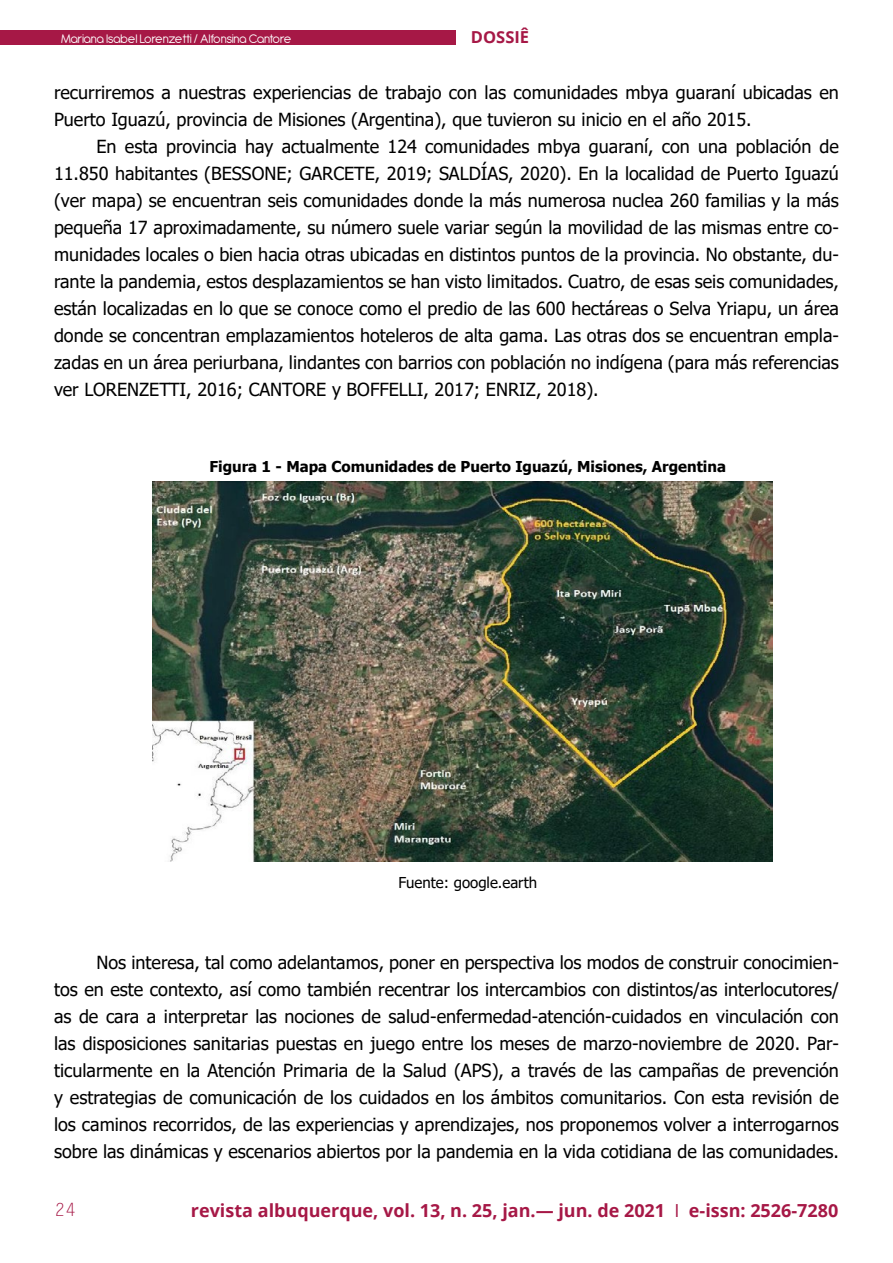
<style>
.page{position:relative;width:893px;height:1263px;background:#fff}
.page>*{position:absolute;margin:0;border:0;box-sizing:border-box;transform-origin:0 0}
.t1{font:18px/27px "Tahoma";color:#000;text-align:justify}
.t2{font:700 18px "Open Sans";color:#a61846}
.t3{font:18px "Letter Gothic Std";color:#a61846}
.t4{font:700 16.5px "Open Sans";color:#a61846}
.t5{font:700 15px "Tahoma";color:#000}
.t6{font:15px "Tahoma";color:#000}
.t7{font:13.5px "Antipasto";letter-spacing:-.04em;color:#fff}
.s1{font-weight:400}
</style>
<div class="page">
<div style="left:0;top:30px;width:455px;height:15px;background:#a61846"></div>
<img style="left:152px;top:481px;width:620px;height:381px">
<p class="t7" style="left:61px;top:27px;width:232px">Mariana Isabel Lorenzetti / Alfonsina Cantore</p>
<p class="t4" style="left:471px;top:25px;width:60px">DOSSIÊ</p>
<p class="t1" style="left:54px;top:80px;width:786px">recurriremos a nuestras experiencias de trabajo con las comunidades mbya guaraní ubicadas en<br>Puerto Iguazú, provincia de Misiones (Argentina), que tuvieron su inicio en el año 2015.</p>
<p class="t1" style="left:54px;top:134px;width:786px;text-indent:43px">En esta provincia hay actualmente 124 comunidades mbya guaraní, con una población de 11.850 habitantes (BESSONE; GARCETE, 2019; SALDÍAS, 2020). En la localidad de Puerto Iguazú (ver mapa) se encuentran seis comunidades donde la más numerosa nuclea 260 familias y la más pequeña 17 aproximadamente, su número suele variar según la movilidad de las mismas entre co&shy;munidades locales o bien hacia otras ubicadas en distintos puntos de la provincia. No obstante, du&shy;rante la pandemia, estos desplazamientos se han visto limitados. Cuatro, de esas seis comunidades, están localizadas en lo que se conoce como el predio de las 600 hectáreas o Selva Yriapu, un área donde se concentran emplazamientos hoteleros de alta gama. Las otras dos se encuentran empla&shy;zadas en un área periurbana, lindantes con barrios con población no indígena (para más referencias ver LORENZETTI, 2016; CANTORE y BOFFELLI, 2017; ENRIZ, 2018).</p>
<p class="t5" style="left:209px;top:456px;width:518px">Figura 1 - Mapa Comunidades de Puerto Iguazú, Misiones, Argentina</p>
<p class="t6" style="left:398px;top:873px;width:140px">Fuente: google.earth</p>
<p class="t1" style="left:54px;top:950px;width:786px;text-indent:43px">Nos interesa, tal como adelantamos, poner en perspectiva los modos de construir conocimien&shy;tos en este contexto, así como también recentrar los intercambios con distintos/as interlocutores/ as de cara a interpretar las nociones de salud-enfermedad-atención-cuidados en vinculación con las disposiciones sanitarias puestas en juego entre los meses de marzo-noviembre de 2020. Par&shy;ticularmente en la Atención Primaria de la Salud (APS), a través de las campañas de prevención y estrategias de comunicación de los cuidados en los ámbitos comunitarios. Con esta revisión de los caminos recorridos, de las experiencias y aprendizajes, nos proponemos volver a interrogarnos sobre las dinámicas y escenarios abiertos por la pandemia en la vida cotidiana de las comunidades.</p>
<p class="t3" style="left:55px;top:1200px;width:23px">24</p>
<p class="t2" style="left:191px;top:1197px;width:649px">revista albuquerque, vol. 13, n. 25, jan.— jun. de 2021 <span class="s1">I</span> e-issn: 2526-7280</p>
</div>
